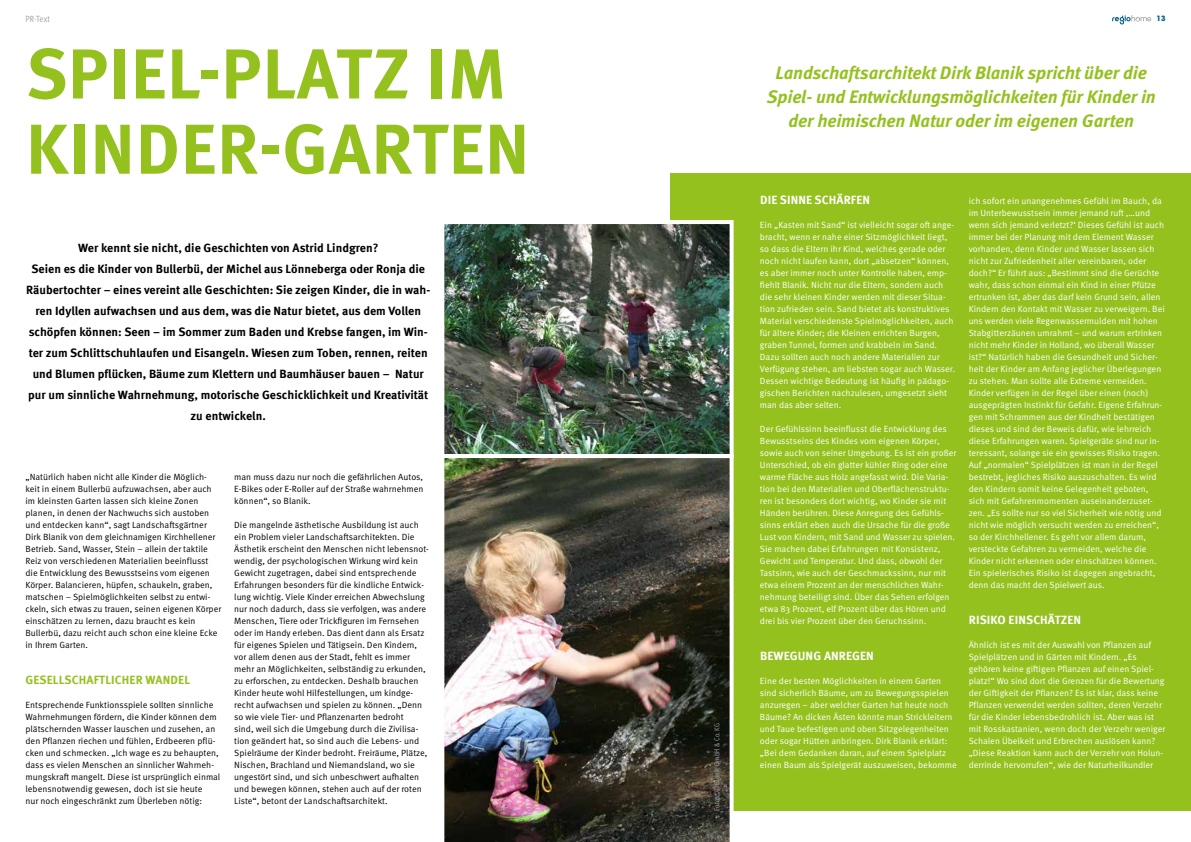
<style>
.page{position:relative;width:1191px;height:842px;background:#fff}
.page>*{position:absolute;margin:0;border:0;box-sizing:border-box;transform-origin:0 0}
.t1{font:700 70.5px/75.2px "Meta Pro";letter-spacing:.01em;color:#95c11f}
.t2{font:italic 700 18px/24px "Meta Pro";letter-spacing:-.01em;color:#95c11f;text-align:center}
.t3{font:700 12px/21px "Meta Pro";color:#000;text-align:center}
.t4{font:700 12px "Meta Pro";letter-spacing:.01em;color:#fff}
.t5{font:700 12px "Meta Pro";letter-spacing:.01em;color:#95c11f}
.t6{font:9px/12px "Meta Pro Norm";color:#fff}
.t7{font:9px/12px "Meta Pro Norm";color:#000}
.t8{font:9px "Meta Pro Cond Norm";letter-spacing:.015em;color:#9d9d9c}
.t9{font:700 8px "Avignon";color:#005d89}
.t10{font:7.5px "Meta Pro Cond Norm";letter-spacing:.005em;color:#9d9d9c}
</style>
<div class="page">
<svg style="left:1112px;top:15px;width:39px;height:9px"></svg>
<div style="left:670px;top:173px;width:521px;height:638px;background:#95c11f"></div>
<img style="left:445px;top:225px;width:283px;height:228px">
<div style="left:440px;top:220px;width:293px;height:238px;border:4px solid #fff"></div>
<img style="left:440px;top:454px;width:293px;height:388px">
<p class="t8" style="left:26px;top:12px;width:26px">PR-Text</p>
<p class="t9" style="left:1156px;top:14px;width:10px">13</p>
<h1 class="t1" style="left:26px;top:32px;width:505px">SPIEL-PLATZ IM<br>KINDER-GARTEN</h1>
<p class="t3" style="left:26px;top:237px;width:405px">Wer kennt sie nicht, die Geschichten von Astrid Lindgren?<br>Seien es die Kinder von Bullerbü, der Michel aus Lönneberga oder Ronja die Räubertochter – eines vereint alle Geschichten: Sie zeigen Kinder, die in wah&shy;ren Idyllen aufwachsen und aus dem, was die Natur bietet, aus dem Vollen schöpfen können: Seen – im Sommer zum Baden und Krebse fangen, im Win&shy;ter zum Schlittschuhlaufen und Eisangeln. Wiesen zum Toben, rennen, reiten und Blumen pflücken, Bäume zum Klettern und Baumhäuser bauen – Natur pur um sinnliche Wahrnehmung, motorische Geschicklichkeit und Kreativität zu entwickeln.</p>
<p class="t7" style="left:26px;top:470px;width:197px">„Natürlich haben nicht alle Kinder die Möglich&shy;keit in einem Bullerbü aufzuwachsen, aber auch im kleinsten Garten lassen sich kleine Zonen planen, in denen der Nachwuchs sich austoben und entdecken kann“, sagt Landschaftsgärtner Dirk Blanik von dem gleichnamigen Kirchhellener Betrieb. Sand, Wasser, Stein – allein der taktile Reiz von verschiedenen Materialien beeinflusst die Entwicklung des Bewusstseins vom eigenen Körper. Balancieren, hüpfen, schaukeln, graben, matschen – Spielmöglichkeiten selbst zu entwi&shy;ckeln, sich etwas zu trauen, seinen eigenen Körper einschätzen zu lernen, dazu braucht es kein Bullerbü, dazu reicht auch schon eine kleine Ecke in Ihrem Garten.</p>
<h3 class="t5" style="left:26px;top:670px;width:166px">GESELLSCHAFTLICHER WANDEL</h3>
<p class="t7" style="left:26px;top:698px;width:196px">Entsprechende Funktionsspiele sollten sinnliche Wahrnehmungen fördern, die Kinder können dem plätschernden Wasser lauschen und zusehen, an den Pflanzen riechen und fühlen, Erdbeeren pflü&shy;cken und schmecken. „Ich wage es zu behaupten, dass es vielen Menschen an sinnlicher Wahrneh&shy;mungskraft mangelt. Diese ist ursprünglich einmal lebensnotwendig gewesen, doch ist sie heute<br>nur noch eingeschränkt zum Überleben nötig:</p>
<p class="t7" style="left:234px;top:470px;width:191px;text-align:justify">man muss dazu nur noch die gefährlichen Autos, E-Bikes oder E-Roller auf der Straße wahrnehmen können“, so Blanik.</p>
<p class="t7" style="left:234px;top:518px;width:196px">Die mangelnde ästhetische Ausbildung ist auch ein Problem vieler Landschaftsarchitekten. Die Ästhetik erscheint den Menschen nicht lebensnot&shy;wendig, der psychologischen Wirkung wird kein Gewicht zugetragen, dabei sind entsprechende Erfahrungen besonders für die kindliche Entwick&shy;lung wichtig. Viele Kinder erreichen Abwechslung nur noch dadurch, dass sie verfolgen, was andere Menschen, Tiere oder Trickfiguren im Fernsehen oder im Handy erleben. Das dient dann als Ersatz für eigenes Spielen und Tätigsein. Den Kindern, vor allem denen aus der Stadt, fehlt es immer mehr an Möglichkeiten, selbständig zu erkunden, zu erforschen, zu entdecken. Deshalb brauchen Kinder heute wohl Hilfestellungen, um kindge&shy;recht aufwachsen und spielen zu können. „Denn so wie viele Tier- und Pflanzenarten bedroht<br>sind, weil sich die Umgebung durch die Zivilisa&shy;tion geändert hat, so sind auch die Lebens- und Spielräume der Kinder bedroht. Freiräume, Plätze, Nischen, Brachland und Niemandsland, wo sie ungestört sind, und sich unbeschwert aufhalten und bewegen können, stehen auch auf der roten Liste“, betont der Landschaftsarchitekt.</p>
<p class="t10" style="left:711px;top:811px;width:89px;rotate:-90deg">Fotos: © Blanik GmbH &amp; Co. KG</p>
<h2 class="t2" style="left:767px;top:59px;width:390px">Landschaftsarchitekt Dirk Blanik spricht über die<br>Spiel- und Entwicklungsmöglichkeiten für Kinder in der heimischen Natur oder im eigenen Garten</h2>
<h3 class="t4" style="left:760px;top:190px;width:112px">DIE SINNE SCHÄRFEN</h3>
<p class="t6" style="left:760px;top:218px;width:197px">Ein „Kasten mit Sand“ ist vielleicht sogar oft ange&shy;bracht, wenn er nahe einer Sitzmöglichkeit liegt, so dass die Eltern ihr Kind, welches gerade oder noch nicht laufen kann, dort „absetzen“ können, es aber immer noch unter Kontrolle haben, emp&shy;fiehlt Blanik. Nicht nur die Eltern, sondern auch die sehr kleinen Kinder werden mit dieser Situa&shy;tion zufrieden sein. Sand bietet als konstruktives Material verschiedenste Spielmöglichkeiten, auch für ältere Kinder; die Kleinen errichten Burgen, graben Tunnel, formen und krabbeln im Sand.<br>Dazu sollten auch noch andere Materialien zur Verfügung stehen, am liebsten sogar auch Wasser.<br>Dessen wichtige Bedeutung ist häufig in pädago&shy;gischen Berichten nachzulesen, umgesetzt sieht man das aber selten.</p>
<p class="t6" style="left:760px;top:422px;width:198px">Der Gefühlssinn beeinflusst die Entwicklung des Bewusstseins des Kindes vom eigenen Körper, sowie auch von seiner Umgebung. Es ist ein großer Unterschied, ob ein glatter kühler Ring oder eine warme Fläche aus Holz angefasst wird. Die Varia&shy;tion bei den Materialien und Oberflächenstruktu&shy;ren ist besonders dort wichtig, wo Kinder sie mit Händen berühren. Diese Anregung des Gefühls&shy;sinns erklärt eben auch die Ursache für die große Lust von Kindern, mit Sand und Wasser zu spielen.<br>Sie machen dabei Erfahrungen mit Konsistenz, Gewicht und Temperatur. Und dass, obwohl der Tastsinn, wie auch der Geschmackssinn, nur mit etwa einem Prozent an der menschlichen Wahr&shy;nehmung beteiligt sind. Über das Sehen erfolgen etwa 83 Prozent, elf Prozent über das Hören und drei bis vier Prozent über den Geruchssinn.</p>
<h3 class="t4" style="left:760px;top:646px;width:115px">BEWEGUNG ANREGEN</h3>
<p class="t6" style="left:760px;top:674px;width:198px">Eine der besten Möglichkeiten in einem Garten sind sicherlich Bäume, um zu Bewegungsspielen anzuregen – aber welcher Garten hat heute noch Bäume? An dicken Ästen könnte man Strickleitern und Taue befestigen und oben Sitzgelegenheiten oder sogar Hütten anbringen. Dirk Blanik erklärt: „Bei dem Gedanken daran, auf einem Spielplatz einen Baum als Spielgerät auszuweisen, bekomme</p>
<p class="t6" style="left:968px;top:194px;width:198px">ich sofort ein unangenehmes Gefühl im Bauch, da im Unterbewusstsein immer jemand ruft ‚…und wenn sich jemand verletzt?‘ Dieses Gefühl ist auch immer bei der Planung mit dem Element Wasser vorhanden, denn Kinder und Wasser lassen sich nicht zur Zufriedenheit aller vereinbaren, oder doch?“ Er führt aus: „Bestimmt sind die Gerüchte wahr, dass schon einmal ein Kind in einer Pfütze ertrunken ist, aber das darf kein Grund sein, allen Kindern den Kontakt mit Wasser zu verweigern. Bei uns werden viele Regenwassermulden mit hohen Stabgitterzäunen umrahmt – und warum ertrinken nicht mehr Kinder in Holland, wo überall Wasser ist?“ Natürlich haben die Gesundheit und Sicher&shy;heit der Kinder am Anfang jeglicher Überlegungen zu stehen. Man sollte alle Extreme vermeiden.<br>Kinder verfügen in der Regel über einen (noch) ausgeprägten Instinkt für Gefahr. Eigene Erfahrun&shy;gen mit Schrammen aus der Kindheit bestätigen dieses und sind der Beweis dafür, wie lehrreich diese Erfahrungen waren. Spielgeräte sind nur in&shy;teressant, solange sie ein gewisses Risiko tragen.<br>Auf „normalen“ Spielplätzen ist man in der Regel bestrebt, jegliches Risiko auszuschalten. Es wird den Kindern somit keine Gelegenheit geboten, sich mit Gefahrenmomenten auseinanderzuset&shy;zen. „Es sollte nur so viel Sicherheit wie nötig und nicht wie möglich versucht werden zu erreichen“, so der Kirchhellener. Es geht vor allem darum, versteckte Gefahren zu vermeiden, welche die Kinder nicht erkennen oder einschätzen können.<br>Ein spielerisches Risiko ist dagegen angebracht, denn das macht den Spielwert aus.</p>
<h3 class="t4" style="left:968px;top:610px;width:114px">RISIKO EINSCHÄTZEN</h3>
<p class="t6" style="left:968px;top:638px;width:198px">Ähnlich ist es mit der Auswahl von Pflanzen auf Spielplätzen und in Gärten mit Kindern. „Es gehören keine giftigen Pflanzen auf einen Spiel&shy;platz!“ Wo sind dort die Grenzen für die Bewertung der Giftigkeit der Pflanzen? Es ist klar, dass keine Pflanzen verwendet werden sollten, deren Verzehr für die Kinder lebensbedrohlich ist. Aber was ist mit Rosskastanien, wenn doch der Verzehr weniger Schalen Übelkeit und Erbrechen auslösen kann? „Diese Reaktion kann auch der Verzehr von Holun&shy;derrinde hervorrufen“, wie der Naturheilkundler</p>
</div>
